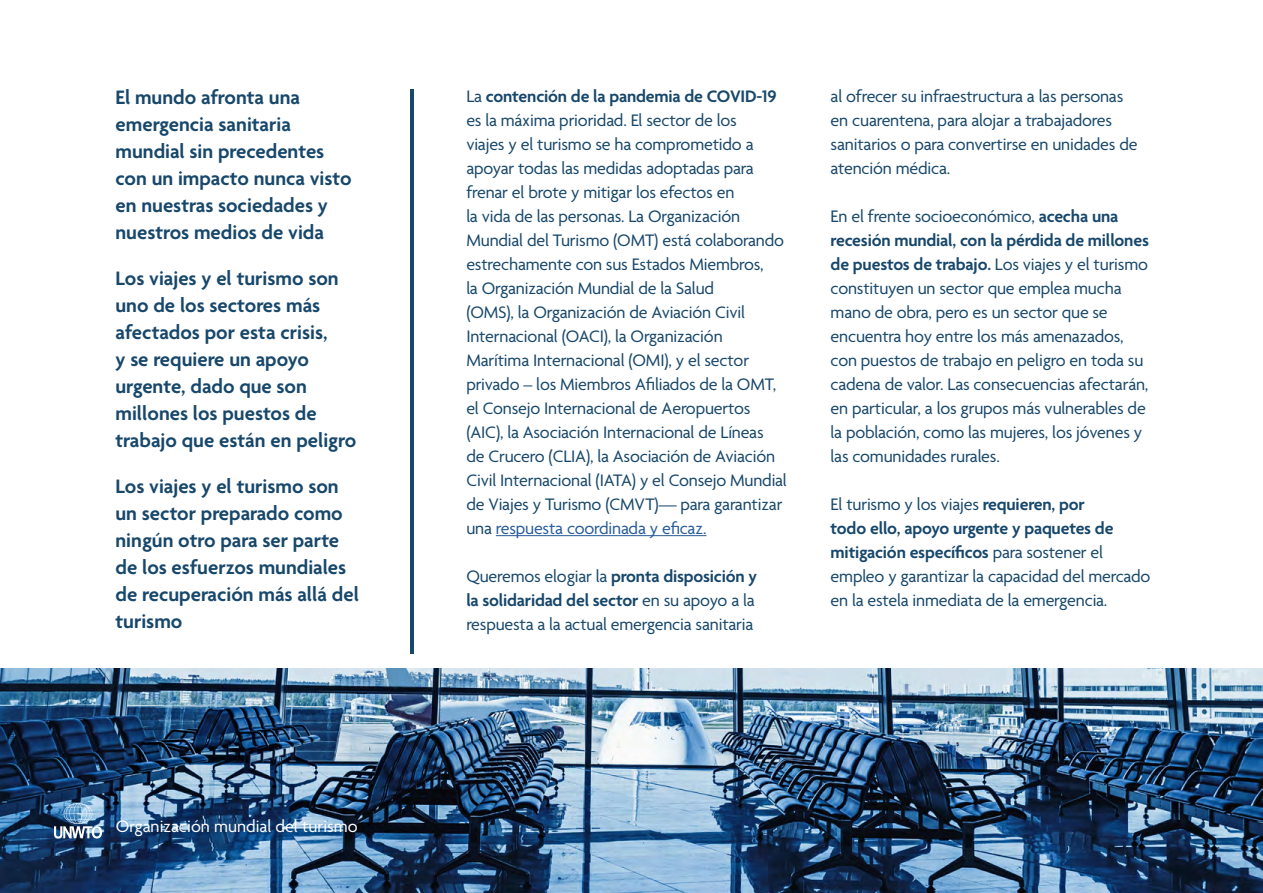
<style>
.page{position:relative;width:1263px;height:893px;background:#fff}
.page>*{position:absolute;margin:0;border:0;box-sizing:border-box;transform-origin:0 0}
.t1{font:600 21px/27px "Agenda";color:#17476b}
.t2{font:18px/24px "Agenda";letter-spacing:-.01em;color:#17476b}
.t3{font:18px "Agenda";color:#fff}
.s1{font-weight:600}
.s2{color:#275b9b}
</style>
<div class="page">
<img style="left:0;top:669px;width:1263px;height:224px">
<hr style="left:496px;top:535px;width:210px;height:1px;background:#275b9b">
<hr style="left:410px;top:89px;width:4px;height:565px;background:#17476b">
<svg style="left:54px;top:803px;width:48px;height:35px;background:#799bba"></svg>
<p class="t1" style="left:116px;top:85px;width:238px">El mundo afronta una emergencia sanitaria mundial sin precedentes con un impacto nunca visto en nuestras sociedades y nuestros medios de vida</p>
<p class="t1" style="left:116px;top:266px;width:242px">Los viajes y el turismo son uno de los sectores más afectados por esta crisis,<br>y se requiere un apoyo urgente, dado que son millones los puestos de trabajo que están en peligro</p>
<p class="t1" style="left:116px;top:474px;width:245px">Los viajes y el turismo son un sector preparado como ningún otro para ser parte de los esfuerzos mundiales de recuperación más allá del turismo</p>
<p class="t3" style="left:116px;top:816px;width:204px">World Tourism Organization</p>
<p class="t3" style="left:116px;top:816px;width:243px">Organización mundial del turismo</p>
<p class="t2" style="left:466px;top:86px;width:322px">La <span class="s1">contención de la pandemia de COVID-19 </span>es la máxima prioridad. El sector de los<br>viajes y el turismo se ha comprometido a apoyar todas las medidas adoptadas para frenar el brote y mitigar los efectos en<br>la vida de las personas. La Organización Mundial del Turismo (OMT) está colaborando estrechamente con sus Estados Miembros,<br>la Organización Mundial de la Salud<br>(OMS), la Organización de Aviación Civil Internacional (OACI), la Organización Marítima Internacional (OMI), y el sector privado – los Miembros Afiliados de la OMT, el Consejo Internacional de Aeropuertos (AIC), la Asociación Internacional de Líneas<br>de Crucero (CLIA), la Asociación de Aviación Civil Internacional (IATA) y el Consejo Mundial de Viajes y Turismo (CMVT)— para garantizar una <span class="s2">respuesta coordinada y eficaz.</span></p>
<p class="t2" style="left:466px;top:565px;width:292px">Queremos elogiar la <span class="s1">pronta disposición y la solidaridad del sector</span> en su apoyo a la respuesta a la actual emergencia sanitaria</p>
<p class="t2" style="left:831px;top:85px;width:308px">al ofrecer su infraestructura a las personas en cuarentena, para alojar a trabajadores sanitarios o para convertirse en unidades de atención médica.</p>
<p class="t2" style="left:831px;top:205px;width:320px">En el frente socioeconómico, <span class="s1">acecha una recesión mundial, con la pérdida de millones de puestos de trabajo.</span> Los viajes y el turismo constituyen un sector que emplea mucha mano de obra, pero es un sector que se encuentra hoy entre los más amenazados, con puestos de trabajo en peligro en toda su cadena de valor. Las consecuencias afectarán, en particular, a los grupos más vulnerables de la población, como las mujeres, los jóvenes y las comunidades rurales.</p>
<p class="t2" style="left:831px;top:493px;width:321px">El turismo y los viajes <span class="s1">requieren, por<br>todo ello, apoyo urgente y paquetes de mitigación específicos</span> para sostener el empleo y garantizar la capacidad del mercado en la estela inmediata de la emergencia.</p>
</div>
